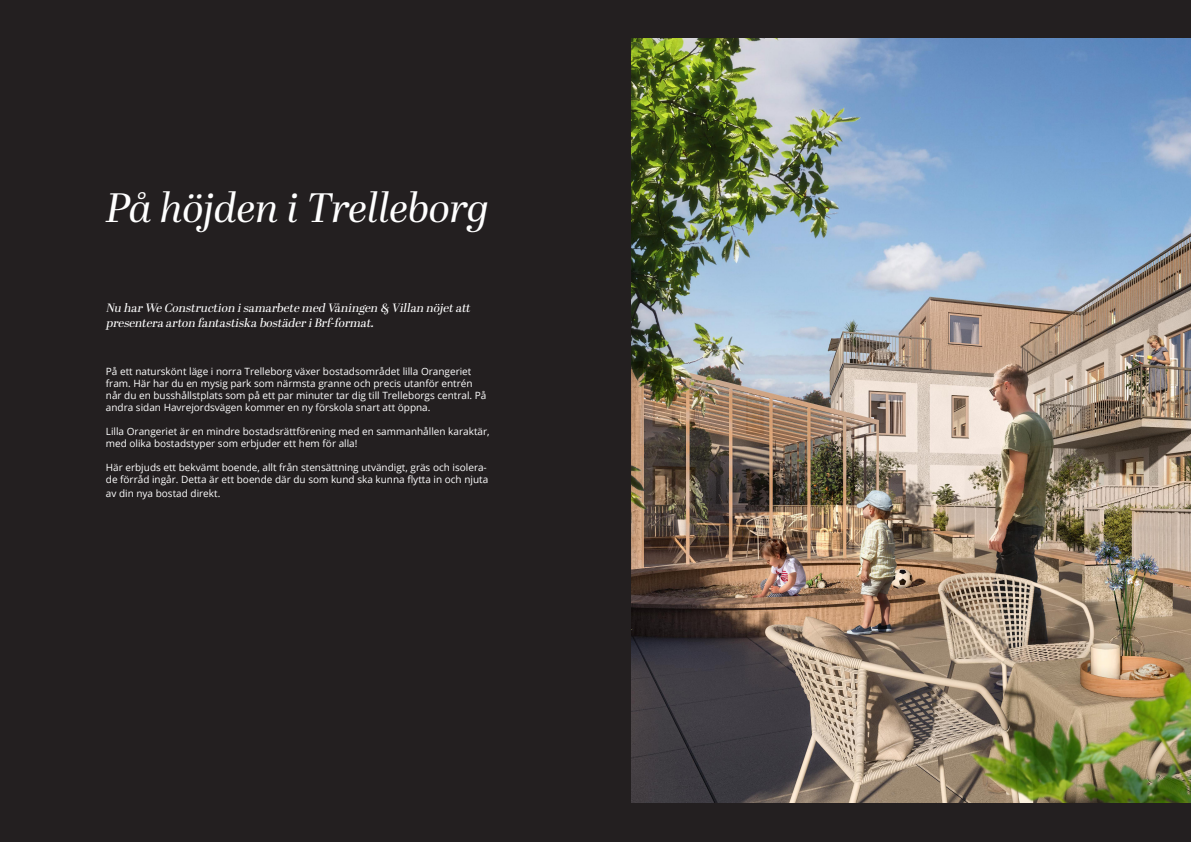
<style>
.page{position:relative;width:1191px;height:842px;background:#231f20}
.page>*{position:absolute;margin:0;border:0;box-sizing:border-box;transform-origin:0 0}
.t1{font:italic 41px "Abril Display";color:#fff}
.t2{font:italic 12px/14.4px "Abril Display";color:#fff}
.t3{font:10px/12px "Open Sans";color:#fff}
</style>
<div class="page">
<img style="left:631px;top:39px;width:560px;height:763px">
<p class="t1" style="left:106px;top:179px;width:385px">På höjden i Trelleborg</p>
<p class="t2" style="left:106px;top:302px;width:369px">Nu harWeConstruction isamarbetemed Våningen &amp; Villan nöj etatt presentera arton fantastiska bostäderiBrf-format.</p>
<p class="t3" style="left:106px;top:365px;width:382px">På ett naturskönt läge i norra Trelleborg växer bostadsområdet lilla Orangeriet fram. Här har du en mysig park som närmsta granne och precis utanför entrén når du en busshållstplats som på ett par minuter tar dig till Trelleborgs central. På andra sidan Havrejordsvägen kommer en ny förskola snart att öppna.</p>
<p class="t3" style="left:106px;top:425px;width:385px">Lilla Orangeriet är en mindre bostadsrättförening med en sammanhållen karaktär, med olika bostadstyper som erbjuder ett hem för alla!</p>
<p class="t3" style="left:106px;top:461px;width:384px">Här erbjuds ett bekvämt boende, allt från stensättning utvändigt, gräs och isolera&shy;de förråd ingår. Detta är ett boende där du som kund ska kunna flytta in och njuta</p>
<p class="t3" style="left:106px;top:487px;width:116px">av din nya bostad direkt.</p>
</div>
